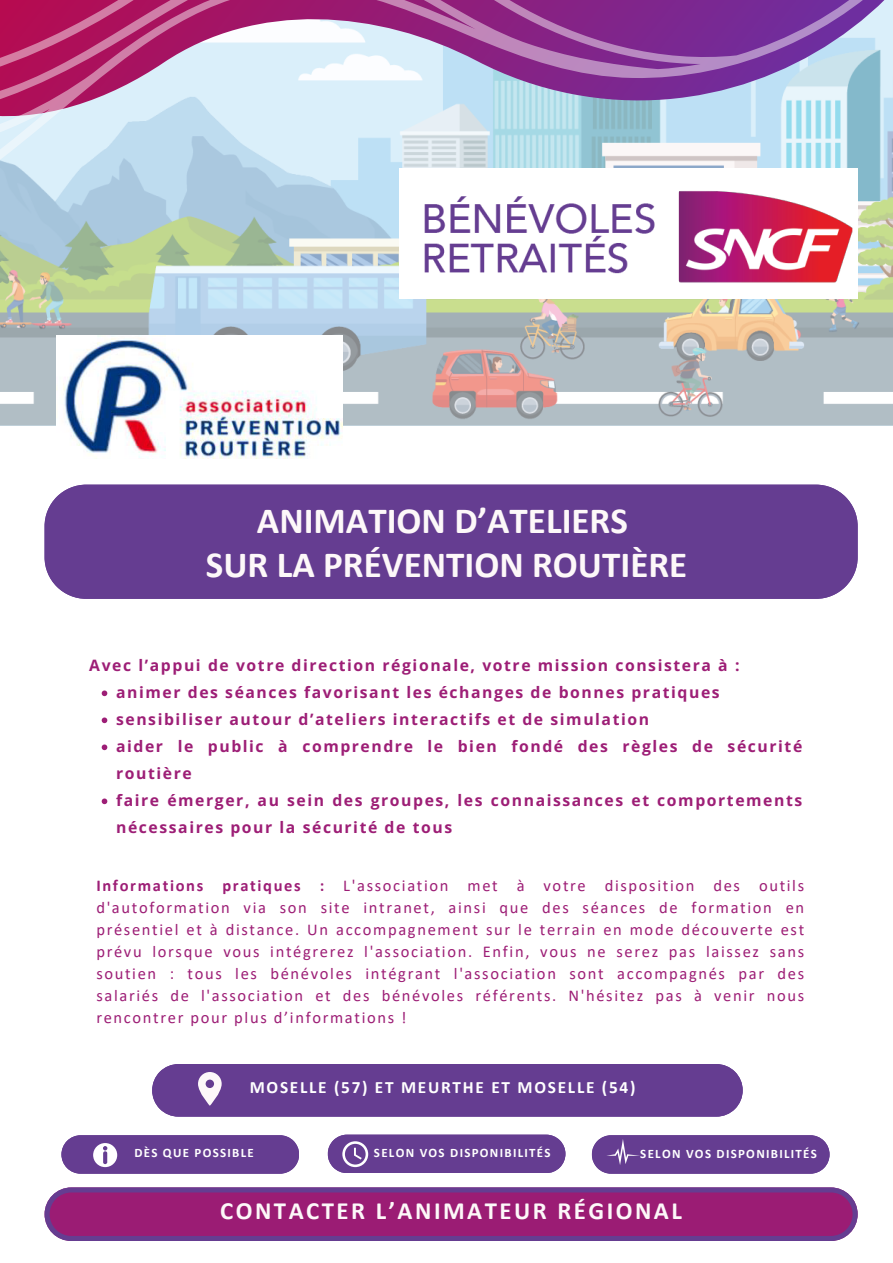
<style>
.page{position:relative;width:893px;height:1263px;background:#fff}
.page>*{position:absolute;margin:0;border:0;box-sizing:border-box;transform-origin:0 0}
.t1{font:700 36.97px "Calibri";color:#fdf8f9}
.t2{font:700 24.83px "Calibri";letter-spacing:.1em;color:#fdf8f9}
.t3{font:700 17.33px "Calibri";letter-spacing:.1em;color:#fff}
.t4{font:16.5px/21.9px "Calibri";letter-spacing:.1em;color:#9d1e76;text-align:justify}
.t5{font:700 15.75px/27px "Open Sans";letter-spacing:.1em;color:#9d1e76}
.t6{font:700 12.9px "Calibri";letter-spacing:.1em;color:#fff}
.s1{font-weight:700}
</style>
<div class="page">
<div style="left:45px;top:499px;width:812px;height:100px;background:#653d91"></div>
<div style="left:152px;top:1064px;width:590px;height:52px;background:#653d91"></div>
<svg style="left:61px;top:1135px;width:238px;height:39px;background:#714c99"></svg>
<svg style="left:45px;top:1187px;width:812px;height:54px;background:#92267b"></svg>
<svg style="left:0;top:0;width:893px;height:499px"></svg>
<svg style="left:0;top:0;width:795px;height:194px;background:#b9a1c8"></svg>
<div style="left:399px;top:168px;width:458px;height:130px;background:#fff"></div>
<img style="left:424px;top:191px;width:429px;height:92px">
<img style="left:56px;top:336px;width:286px;height:122px">
<svg style="left:328px;top:1134px;width:237px;height:39px;background:#6f4998"></svg>
<svg style="left:592px;top:1135px;width:237px;height:39px;background:#6c4696"></svg>
<svg style="left:102px;top:690px;width:5px;height:6px"></svg>
<svg style="left:102px;top:717px;width:5px;height:6px"></svg>
<svg style="left:102px;top:744px;width:5px;height:6px"></svg>
<svg style="left:102px;top:798px;width:5px;height:6px"></svg>
<p class="t1" style="left:257px;top:505px;width:372px">ANIMATION D’ATELIERS</p>
<p class="t1" style="left:206px;top:549px;width:483px">SUR LA PRÉVENTION ROUTIÈRE</p>
<p class="t5" style="left:89px;top:652px;width:651px">Avec l’appui de votre direction régionale, votre mission consistera à :</p>
<p class="t5" style="left:116px;top:679px;width:605px">animer des séances favorisant les échanges de bonnes pratiques</p>
<p class="t5" style="left:116px;top:706px;width:534px">sensibiliser autour d’ateliers interactifs et de simulation</p>
<p class="t5" style="left:116px;top:733px;width:687px">aider le public à comprendre le bien fondé des règles de sécurité routière</p>
<p class="t5" style="left:116px;top:787px;width:687px">faire émerger, au sein des groupes, les connaissances et comportements nécessaires pour la sécurité de tous</p>
<p class="t4" style="left:96px;top:876px;width:709px"><span class="s1">Informations pratiques :</span> L'association met à votre disposition des outils d'autoformation via son site intranet, ainsi que des séances de formation en présentiel et à distance. Un accompagnement sur le terrain en mode découverte est prévu lorsque vous intégrerez l'association. Enfin, vous ne serez pas laissez sans soutien : tous les bénévoles intégrant l'association sont accompagnés par des salariés de l'association et des bénévoles référents. N'hésitez pas à venir nous rencontrer pour plus d’informations !</p>
<p class="t3" style="left:250px;top:1080px;width:387px">MOSELLE (57) ET MEURTHE ET MOSELLE (54)</p>
<p class="t6" style="left:134px;top:1147px;width:121px">DÈS QUE POSSIBLE</p>
<p class="t6" style="left:374px;top:1147px;width:178px">SELON VOS DISPONIBILITÉS</p>
<p class="t6" style="left:640px;top:1148px;width:178px">SELON VOS DISPONIBILITÉS</p>
<p class="t2" style="left:220px;top:1201px;width:463px">CONTACTER L’ANIMATEUR RÉGIONAL</p>
</div>
